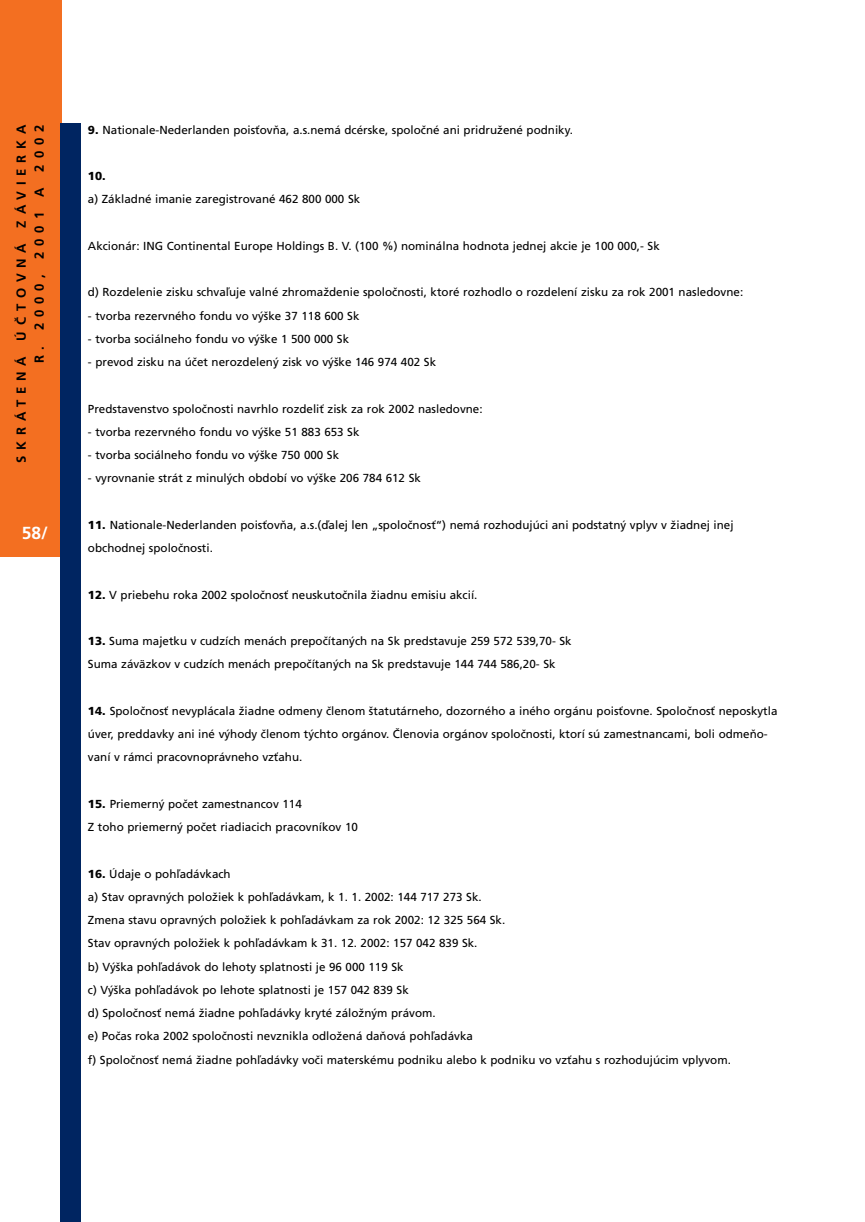
<style>
.page{position:relative;width:865px;height:1222px;background:#fff}
.page>*{position:absolute;margin:0;border:0;box-sizing:border-box;transform-origin:0 0}
.t1{font:700 17.5px "Frutiger CE";color:#fff}
.t2{font:700 13.12px/17.8px "Frutiger CE";letter-spacing:.445em;color:#000;text-align:right}
.t3{font:11.55px/23.3px "Frutiger CE";color:#000}
.t4{font:900 11.55px "Frutiger CE";color:#000}
.s1{font-weight:900}
</style>
<div class="page">
<div style="left:0;top:0;width:62px;height:556px;background:#f36f21"></div>
<div style="left:60px;top:123px;width:21px;height:1098px;background:#002561"></div>
<p class="t2" style="left:14px;top:462px;width:339px;rotate:-90deg">SKRÁTENÁ ÚČTOVNÁ ZÁVIERKA<br>R. 2000, 2001 A 2002</p>
<p class="t3" style="left:88px;top:119px;width:486px"><span class="s1">9.</span> Nationale-Nederlanden poisťovňa, a.s.nemá dcérske, spoločné ani pridružené podniky.</p>
<p class="t4" style="left:88px;top:172px;width:19px">10.</p>
<p class="t3" style="left:88px;top:189px;width:274px">a) Základné imanie zaregistrované 462 800 000 Sk</p>
<p class="t3" style="left:88px;top:236px;width:573px">Akcionár: ING Continental Europe Holdings B. V. (100 %) nominálna hodnota jednej akcie je 100 000,- Sk</p>
<p class="t3" style="left:88px;top:282px;width:656px">d) Rozdelenie zisku schvaľuje valné zhromaždenie spoločnosti, ktoré rozhodlo o rozdelení zisku za rok 2001 nasledovne:</p>
<p class="t3" style="left:88px;top:305px;width:273px">- tvorba rezervného fondu vo výške 37 118 600 Sk</p>
<p class="t3" style="left:88px;top:329px;width:263px">- tvorba sociálneho fondu vo výške 1 500 000 Sk</p>
<p class="t3" style="left:88px;top:352px;width:349px">- prevod zisku na účet nerozdelený zisk vo výške 146 974 402 Sk</p>
<p class="t3" style="left:88px;top:398px;width:396px">Predstavenstvo spoločnosti navrhlo rozdeliť zisk za rok 2002 nasledovne:</p>
<p class="t3" style="left:88px;top:422px;width:273px">- tvorba rezervného fondu vo výške 51 883 653 Sk</p>
<p class="t3" style="left:88px;top:445px;width:253px">- tvorba sociálneho fondu vo výške 750 000 Sk</p>
<p class="t3" style="left:88px;top:468px;width:334px">- vyrovnanie strát z minulých období vo výške 206 784 612 Sk</p>
<p class="t3" style="left:88px;top:515px;width:647px"><span class="s1">11.</span> Nationale-Nederlanden poisťovňa, a.s.(ďalej len „spoločnosť“) nemá rozhodujúci ani podstatný vplyv v žiadnej inej obchodnej spoločnosti.</p>
<p class="t3" style="left:88px;top:584px;width:391px"><span class="s1">12.</span> V priebehu roka 2002 spoločnosť neuskutočnila žiadnu emisiu akcií.</p>
<p class="t3" style="left:88px;top:631px;width:485px"><span class="s1">13.</span> Suma majetku v cudzích menách prepočítaných na Sk predstavuje 259 572 539,70- Sk<br>Suma záväzkov v cudzích menách prepočítaných na Sk predstavuje 144 744 586,20- Sk</p>
<p class="t3" style="left:88px;top:700px;width:691px"><span class="s1">14.</span> Spoločnosť nevyplácala žiadne odmeny členom štatutárneho, dozorného a iného orgánu poisťovne. Spoločnosť neposkytla úver, preddavky ani iné výhody členom týchto orgánov. Členovia orgánov spoločnosti, ktorí sú zamestnancami, boli odmeňo&shy;vaní v rámci pracovnoprávneho vzťahu.</p>
<p class="t3" style="left:88px;top:793px;width:271px"><span class="s1">15.</span> Priemerný počet zamestnancov 114<br>Z toho priemerný počet riadiacich pracovníkov 10</p>
<p class="t3" style="left:88px;top:863px;width:644px"><span class="s1">16.</span> Údaje o pohľadávkach<br>a) Stav opravných položiek k pohľadávkam, k 1. 1. 2002: 144 717 273 Sk.<br>Zmena stavu opravných položiek k pohľadávkam za rok 2002: 12 325 564 Sk.<br>Stav opravných položiek k pohľadávkam k 31. 12. 2002: 157 042 839 Sk.<br>b) Výška pohľadávok do lehoty splatnosti je 96 000 119 Sk<br>c) Výška pohľadávok po lehote splatnosti je 157 042 839 Sk<br>d) Spoločnosť nemá žiadne pohľadávky kryté záložným právom.<br>e) Počas roka 2002 spoločnosti nevznikla odložená daňová pohľadávka<br>f) Spoločnosť nemá žiadne pohľadávky voči materskému podniku alebo k podniku vo vzťahu s rozhodujúcim vplyvom.</p>
<h1 class="t1" style="left:22px;top:526px;width:28px">58/</h1>
</div>
